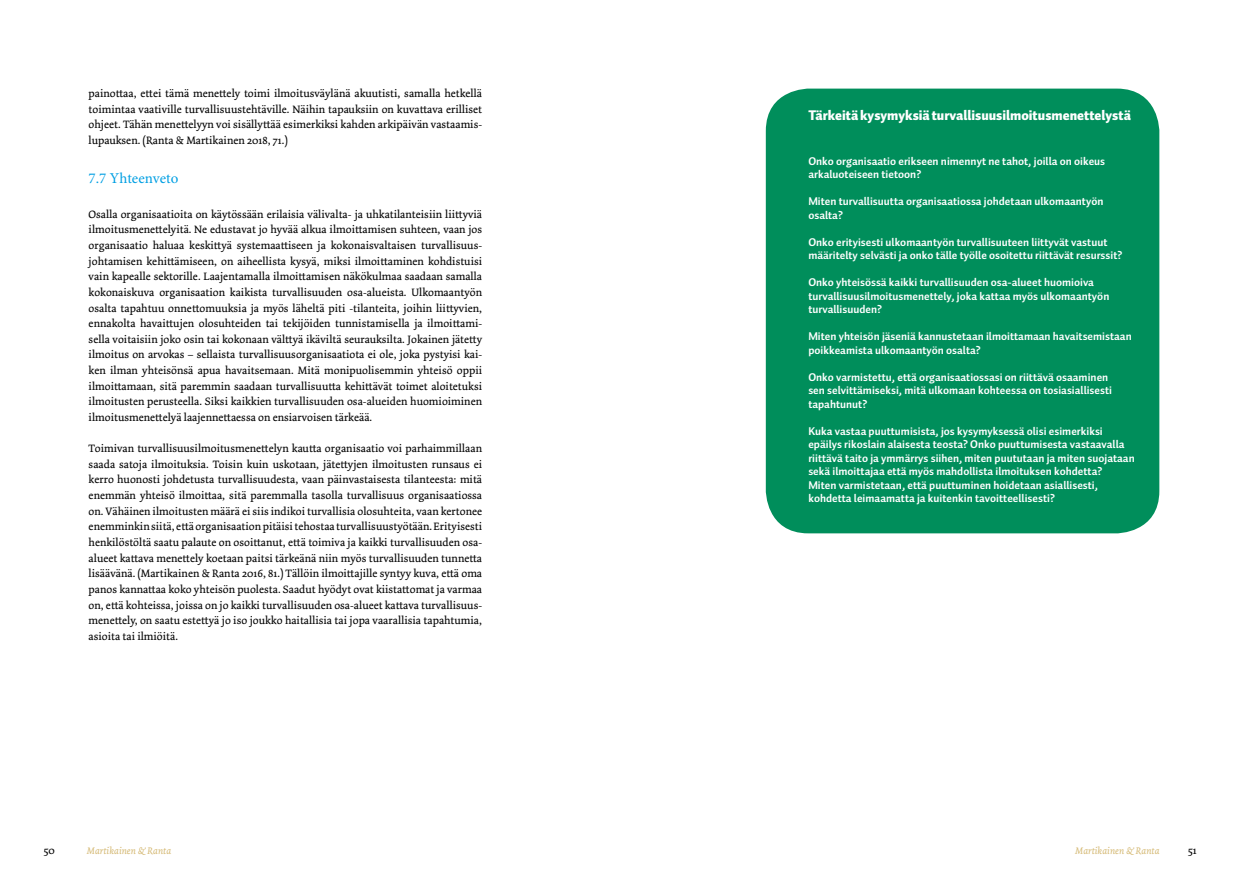
<style>
.page{position:relative;width:1248px;height:886px;background:#fff}
.page>*{position:absolute;margin:0;border:0;box-sizing:border-box;transform-origin:0 0}
.t1{font:15px "Minion Pro";color:#009fe3}
.t2{font:900 13.75px "Auto Pro";color:#fff}
.t3{font:11.25px/15.6px "Dolly Pro";color:#000;text-align:justify}
.t4{font:700 11.25px/13.5px "Auto Pro";color:#fff}
.t5{font:italic 10px "Dolly Pro";color:#d6bb78}
</style>
<div class="page">
<div style="left:765px;top:89px;width:394px;height:444px;background:#008e5b;border-radius:43px"></div>
<p class="t3" style="left:89px;top:85px;width:395px">painottaa, ettei tämä menettely toimi ilmoitusväylänä akuutisti, samalla hetkellä toimintaa vaativille turvallisuustehtäville. Näihin tapauksiin on kuvattava erilliset ohjeet. Tähän menettelyyn voi sisällyttää esimerkiksi kahden arkipäivän vastaamis&shy;lupauksen. (Ranta &amp; Martikainen 2018, 71.)</p>
<h1 class="t1" style="left:89px;top:168px;width:91px">7.7 Yhteenveto</h1>
<p class="t3" style="left:89px;top:206px;width:395px">Osalla organisaatioita on käytössään erilaisia välivalta- ja uhkatilanteisiin liittyviä ilmoitusmenettelyitä. Ne edustavat jo hyvää alkua ilmoittamisen suhteen, vaan jos organisaatio haluaa keskittyä systemaattiseen ja kokonaisvaltaisen turvallisuus&shy;johtamisen kehittämiseen, on aiheellista kysyä, miksi ilmoittaminen kohdistuisi vain kapealle sektorille. Laajentamalla ilmoittamisen näkökulmaa saadaan samalla kokonaiskuva organisaation kaikista turvallisuuden osa-alueista. Ulkomaantyön osalta tapahtuu onnettomuuksia ja myös läheltä piti -tilanteita, joihin liittyvien, ennakolta havaittujen olosuhteiden tai tekijöiden tunnistamisella ja ilmoittami&shy;sella voitaisiin joko osin tai kokonaan välttyä ikäviltä seurauksilta. Jokainen jätetty ilmoitus on arvokas – sellaista turvallisuusorganisaatiota ei ole, joka pystyisi kai&shy;ken ilman yhteisönsä apua havaitsemaan. Mitä monipuolisemmin yhteisö oppii ilmoittamaan, sitä paremmin saadaan turvallisuutta kehittävät toimet aloitetuksi ilmoitusten perusteella. Siksi kaikkien turvallisuuden osa-alueiden huomioiminen ilmoitusmenettelyä laajennettaessa on ensiarvoisen tärkeää.</p>
<p class="t3" style="left:89px;top:441px;width:395px">Toimivan turvallisuusilmoitusmenettelyn kautta organisaatio voi parhaimmillaan saada satoja ilmoituksia. Toisin kuin uskotaan, jätettyjen ilmoitusten runsaus ei kerro huonosti johdetusta turvallisuudesta, vaan päinvastaisesta tilanteesta: mitä enemmän yhteisö ilmoittaa, sitä paremmalla tasolla turvallisuus organisaatiossa on. Vähäinen ilmoitusten määrä ei siis indikoi turvallisia olosuhteita, vaan kertonee enemminkin siitä, että organisaation pitäisi tehostaa turvallisuustyötään. Erityisesti henkilöstöltä saatu palaute on osoittanut, että toimiva ja kaikki turvallisuuden osa&shy;alueet kattava menettely koetaan paitsi tärkeänä niin myös turvallisuuden tunnetta lisäävänä. (Martikainen &amp; Ranta 2016, 81.) Tällöin ilmoittajille syntyy kuva, että oma panos kannattaa koko yhteisön puolesta. Saadut hyödyt ovat kiistattomat ja varmaa on, että kohteissa, joissa on jo kaikki turvallisuuden osa-alueet kattava turvallisuus&shy;menettely, on saatu estettyä jo iso joukko haitallisia tai jopa vaarallisia tapahtumia, asioita tai ilmiöitä.</p>
<p class="t2" style="left:808px;top:106px;width:324px">Tärkeitä kysymyksiä turvallisuusilmoitusmenettelystä</p>
<p class="t4" style="left:808px;top:154px;width:298px">Onko organisaatio erikseen nimennyt ne tahot, joilla on oikeus arkaluoteiseen tietoon?</p>
<p class="t4" style="left:808px;top:194px;width:296px">Miten turvallisuutta organisaatiossa johdetaan ulkomaantyön osalta?</p>
<p class="t4" style="left:808px;top:235px;width:315px">Onko erityisesti ulkomaantyön turvallisuuteen liittyvät vastuut määritelty selvästi ja onko tälle työlle osoitettu riittävät resurssit?</p>
<p class="t4" style="left:808px;top:275px;width:302px">Onko yhteisössä kaikki turvallisuuden osa-alueet huomioiva turvallisuusilmoitusmenettely, joka kattaa myös ulkomaantyön turvallisuuden?</p>
<p class="t4" style="left:808px;top:329px;width:325px">Miten yhteisön jäseniä kannustetaan ilmoittamaan havaitsemistaan poikkeamista ulkomaantyön osalta?</p>
<p class="t4" style="left:808px;top:370px;width:305px">Onko varmistettu, että organisaatiossasi on riittävä osaaminen sen selvittämiseksi, mitä ulkomaan kohteessa on tosiasiallisesti tapahtunut?</p>
<p class="t4" style="left:808px;top:424px;width:328px">Kuka vastaa puuttumisista, jos kysymyksessä olisi esimerkiksi epäilys rikoslain alaisesta teosta? Onko puuttumisesta vastaavalla riittävä taito ja ymmärrys siihen, miten puututaan ja miten suojataan sekä ilmoittajaa että myös mahdollista ilmoituksen kohdetta?<br>Miten varmistetaan, että puuttuminen hoidetaan asiallisesti, kohdetta leimaamatta ja kuitenkin tavoitteellisesti?</p>
<p class="t3" style="left:44px;top:843px;width:13px">50</p>
<p class="t5" style="left:87px;top:844px;width:86px">Martikainen &amp; Ranta</p>
<p class="t5" style="left:1075px;top:844px;width:86px">Martikainen &amp; Ranta</p>
<p class="t3" style="left:1187px;top:842px;width:10px">51</p>
</div>
